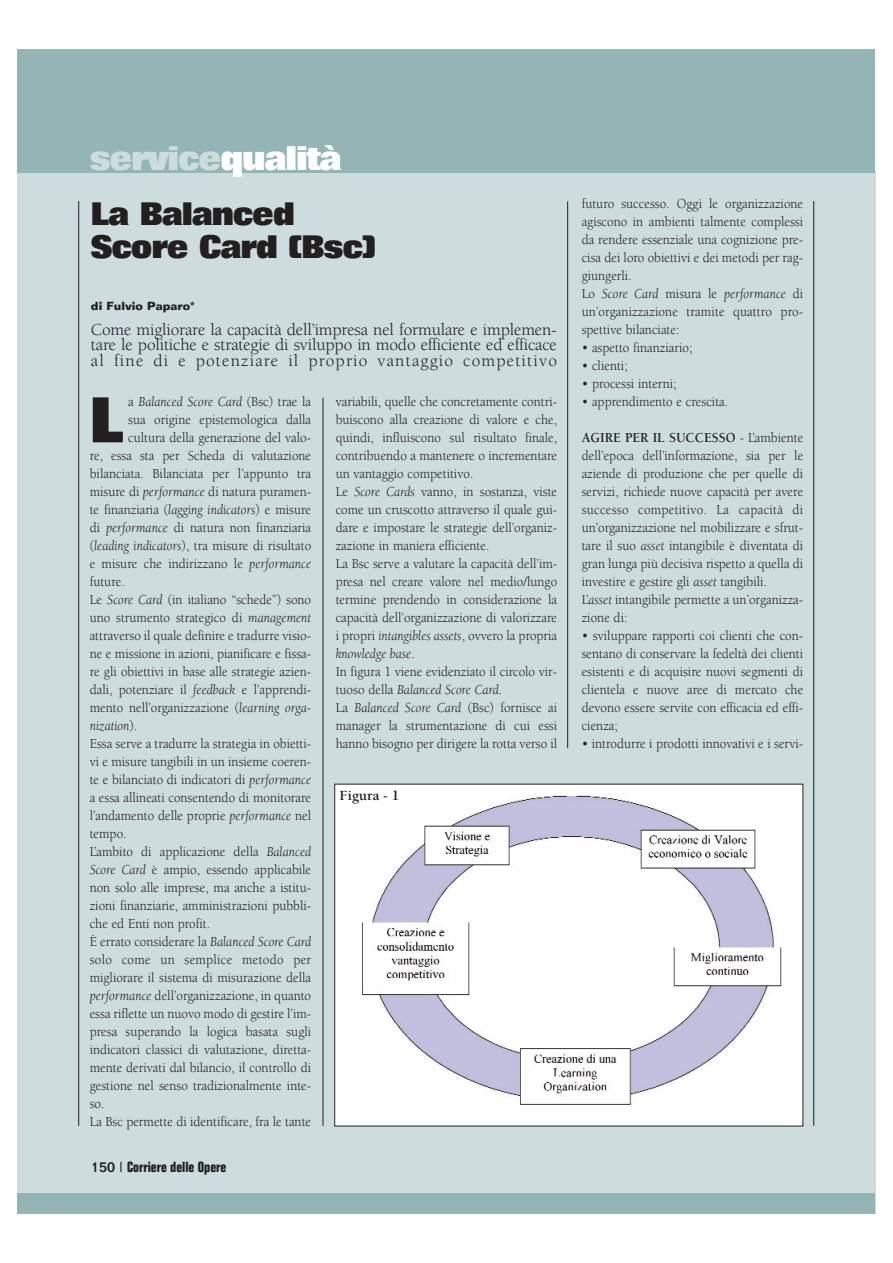
<style>
.page{position:relative;width:893px;height:1263px;background:#fff}
.page>*{position:absolute;margin:0;border:0;box-sizing:border-box;transform-origin:0 0}
.t1{font:800 63px "Folio";color:#231f20;scale:.93 1}
.t2{font:800 33.3px "Folio";letter-spacing:-.035em;color:#cddddd}
.t3{font:800 31.65px/33.2px "Folio";letter-spacing:-.035em;color:#231f20}
.t4{font:17.25px/15.5px "Berkeley";letter-spacing:.065em;color:#231f20;text-align:justify}
.t5{font:700 condensed 14.4px "Folio";color:#231f20}
.t6{font:700 14.4px "Berkeley";color:#231f20}
.t7{font:14.1px/18px "Berkeley";color:#231f20;scale:.93 1}
.t8{font:italic 14.1px "Berkeley";color:#231f20;scale:.93 1}
.t9{font:14.1px "Berkeley";letter-spacing:.02em;color:#231f20;scale:.93 1}
.t10{font:700 11.55px "Folio";color:#231f20}
.s1{color:#fff}
.s2{font-style:normal}
.s3{font-style:italic}
.s4{font-weight:500;font-stretch:normal}
.s5{font-weight:700}
</style>
<div class="page">
<hr style="left:875px;top:171px;width:1px;height:1042px;background:#cddddd">
<div style="left:18px;top:172px;width:857px;height:1041px;background:#cddddd"></div>
<div style="left:18px;top:50px;width:857px;height:122px;background:#93b5b6"></div>
<hr style="left:78px;top:201px;width:1px;height:925px;background:#231f20">
<hr style="left:323px;top:398px;width:1px;height:728px;background:#231f20">
<hr style="left:813px;top:201px;width:1px;height:925px;background:#231f20">
<hr style="left:567px;top:201px;width:1px;height:547px;background:#231f20">
<div style="left:18px;top:1193px;width:857px;height:20px;background:#93b5b6"></div>
<div style="left:335px;top:784px;width:468px;height:342px;background:#fff"></div>
<img style="left:362px;top:795px;width:420px;height:310px">
<div style="left:338px;top:788px;width:68px;height:29px;background:#fff"></div>
<h2 class="t2" style="left:90px;top:146px;width:253px">service<span class="s1">qualità</span></h2>
<h3 class="t3" style="left:91px;top:201px;width:286px">La Balanced<br>Score Card (Bsc)</h3>
<p class="t10" style="left:91px;top:302px;width:106px">di Fulvio Paparo*</p>
<p class="t4" style="left:91px;top:323px;width:467px">Come migliorare la capacità dell’impresa nel formulare e implemen&shy;tare le politiche e strategie di sviluppo in modo efficiente ed efficace al fine di e potenziare il proprio vantaggio competitivo</p>
<h1 class="t1" style="left:90px;top:397px;width:38px">L</h1>
<p class="t8" style="left:128px;top:396px;width:198px"><span class="s2">a</span> Balanced Score Card <span class="s2">(Bsc) trae la</span></p>
<p class="t7" style="left:128px;top:412px;width:198px">sua origine epistemologica dalla</p>
<p class="t7" style="left:128px;top:430px;width:198px">cultura della generazione del valo-</p>
<p class="t7" style="left:90px;top:448px;width:240px">re, essa sta per Scheda di valutazione</p>
<p class="t7" style="left:90px;top:466px;width:240px">bilanciata. Bilanciata per l’appunto tra</p>
<p class="t7" style="left:90px;top:484px;width:240px">misure di <span class="s3">performance</span> di natura puramen-</p>
<p class="t7" style="left:90px;top:502px;width:240px">te finanziaria (<span class="s3">lagging indicators</span>) e misure</p>
<p class="t7" style="left:90px;top:520px;width:240px">di <span class="s3">performance</span> di natura non finanziaria</p>
<p class="t7" style="left:90px;top:538px;width:240px">(<span class="s3">leading indicators</span>), tra misure di risultato</p>
<p class="t7" style="left:90px;top:556px;width:240px">e misure che indirizzano le <span class="s3">performance</span></p>
<p class="t7" style="left:90px;top:574px;width:39px">future.</p>
<p class="t7" style="left:90px;top:592px;width:240px">Le <span class="s3">Score Card</span> (in italiano “schede”) sono</p>
<p class="t7" style="left:90px;top:610px;width:240px">uno strumento strategico di <span class="s3">management</span></p>
<p class="t7" style="left:90px;top:628px;width:240px">attraverso il quale definire e tradurre visio-</p>
<p class="t7" style="left:90px;top:646px;width:240px">ne e missione in azioni, pianificare e fissa-</p>
<p class="t7" style="left:90px;top:664px;width:240px">re gli obiettivi in base alle strategie azien-</p>
<p class="t7" style="left:90px;top:682px;width:240px">dali, potenziare il <span class="s3">feedback</span> e l’apprendi-</p>
<p class="t7" style="left:90px;top:700px;width:240px">mento nell’organizzazione (<span class="s3">learning orga-</span></p>
<p class="t8" style="left:90px;top:720px;width:53px">nization<span class="s2">).</span></p>
<p class="t7" style="left:90px;top:736px;width:240px">Essa serve a tradurre la strategia in obietti-</p>
<p class="t7" style="left:90px;top:754px;width:240px">vi e misure tangibili in un insieme coeren-</p>
<p class="t7" style="left:90px;top:772px;width:240px">te e bilanciato di indicatori di <span class="s3">performance</span></p>
<p class="t7" style="left:90px;top:790px;width:240px">a essa allineati consentendo di monitorare</p>
<p class="t7" style="left:90px;top:808px;width:240px">l’andamento delle proprie <span class="s3">performance</span> nel</p>
<p class="t7" style="left:90px;top:826px;width:41px">tempo.</p>
<p class="t7" style="left:90px;top:844px;width:240px">L’ambito di applicazione della <span class="s3">Balanced</span></p>
<p class="t7" style="left:90px;top:862px;width:240px"><span class="s3">Score Card</span> è ampio, essendo applicabile</p>
<p class="t7" style="left:90px;top:880px;width:240px">non solo alle imprese, ma anche a istitu-</p>
<p class="t7" style="left:90px;top:898px;width:240px">zioni finanziarie, amministrazioni pubbli-</p>
<p class="t7" style="left:90px;top:916px;width:131px">che ed Enti non profit.</p>
<p class="t7" style="left:90px;top:934px;width:240px">È errato considerare la <span class="s3">Balanced Score Card</span></p>
<p class="t9" style="left:90px;top:954px;width:240px">solo come un semplice metodo per</p>
<p class="t7" style="left:90px;top:970px;width:240px">migliorare il sistema di misurazione della</p>
<p class="t7" style="left:90px;top:988px;width:240px"><span class="s3">performance</span> dell’organizzazione, in quanto</p>
<p class="t7" style="left:90px;top:1006px;width:240px">essa riflette un nuovo modo di gestire l’im-</p>
<p class="t7" style="left:90px;top:1024px;width:240px">presa superando la logica basata sugli</p>
<p class="t7" style="left:90px;top:1042px;width:240px">indicatori classici di valutazione, diretta-</p>
<p class="t7" style="left:90px;top:1060px;width:240px">mente derivati dal bilancio, il controllo di</p>
<p class="t7" style="left:90px;top:1078px;width:240px">gestione nel senso tradizionalmente inte-</p>
<p class="t7" style="left:90px;top:1096px;width:17px">so.</p>
<p class="t7" style="left:90px;top:1114px;width:240px">La Bsc permette di identificare, fra le tante</p>
<p class="t5" style="left:91px;top:1162px;width:137px"><span class="s4">150 |</span> Corriere delle Opere</p>
<p class="t7" style="left:336px;top:394px;width:240px">variabili, quelle che concretamente contri&shy;buiscono alla creazione di valore e che, quindi, influiscono sul risultato finale, contribuendo a mantenere o incrementare un vantaggio competitivo.<br>Le <span class="s3">Score Cards</span> vanno, in sostanza, viste come un cruscotto attraverso il quale gui&shy;dare e impostare le strategie dell’organiz&shy;zazione in maniera efficiente.<br>La Bsc serve a valutare la capacità dell’im&shy;presa nel creare valore nel medio/lungo termine prendendo in considerazione la capacità dell’organizzazione di valorizzare i propri <span class="s3">intangibles assets</span>, ovvero la propria <span class="s3">knowledge base</span>.<br>In figura 1 viene evidenziato il circolo vir&shy;tuoso della <span class="s3">Balanced Score Card.<br></span>La <span class="s3">Balanced Score Card</span> (Bsc) fornisce ai manager la strumentazione di cui essi hanno bisogno per dirigere la rotta verso il</p>
<p class="t6" style="left:340px;top:790px;width:61px">Figura - 1</p>
<p class="t7" style="left:582px;top:196px;width:240px">futuro successo. Oggi le organizzazione agiscono in ambienti talmente complessi da rendere essenziale una cognizione pre&shy;cisa dei loro obiettivi e dei metodi per rag&shy;giungerli.<br>Lo <span class="s3">Score Card</span> misura le <span class="s3">performance</span> di un’organizzazione tramite quattro pro&shy;spettive bilanciate:</p>
<p class="t7" style="left:582px;top:340px;width:121px">• aspetto finanziario;</p>
<p class="t7" style="left:582px;top:358px;width:51px">• clienti;</p>
<p class="t7" style="left:582px;top:376px;width:103px">• processi interni;</p>
<p class="t7" style="left:582px;top:394px;width:159px">• apprendimento e crescita.</p>
<p class="t7" style="left:582px;top:430px;width:240px"><span class="s5">AGIRE PER IL SUCCESSO</span> - L’ambiente dell’epoca dell’informazione, sia per le aziende di produzione che per quelle di servizi, richiede nuove capacità per avere successo competitivo. La capacità di un’organizzazione nel mobilizzare e sfrut&shy;tare il suo <span class="s3">asset</span> intangibile è diventata di gran lunga più decisiva rispetto a quella di investire e gestire gli <span class="s3">asset</span> tangibili.<br>L’<span class="s3">asset</span> intangibile permette a un’organizza&shy;zione di:</p>
<p class="t7" style="left:582px;top:628px;width:240px;text-align:justify">• sviluppare rapporti coi clienti che con&shy;sentano di conservare la fedeltà dei clienti esistenti e di acquisire nuovi segmenti di clientela e nuove aree di mercato che devono essere servite con efficacia ed effi&shy;cienza;</p>
<p class="t7" style="left:582px;top:736px;width:240px">• introdurre i prodotti innovativi e i servi-</p>
</div>
